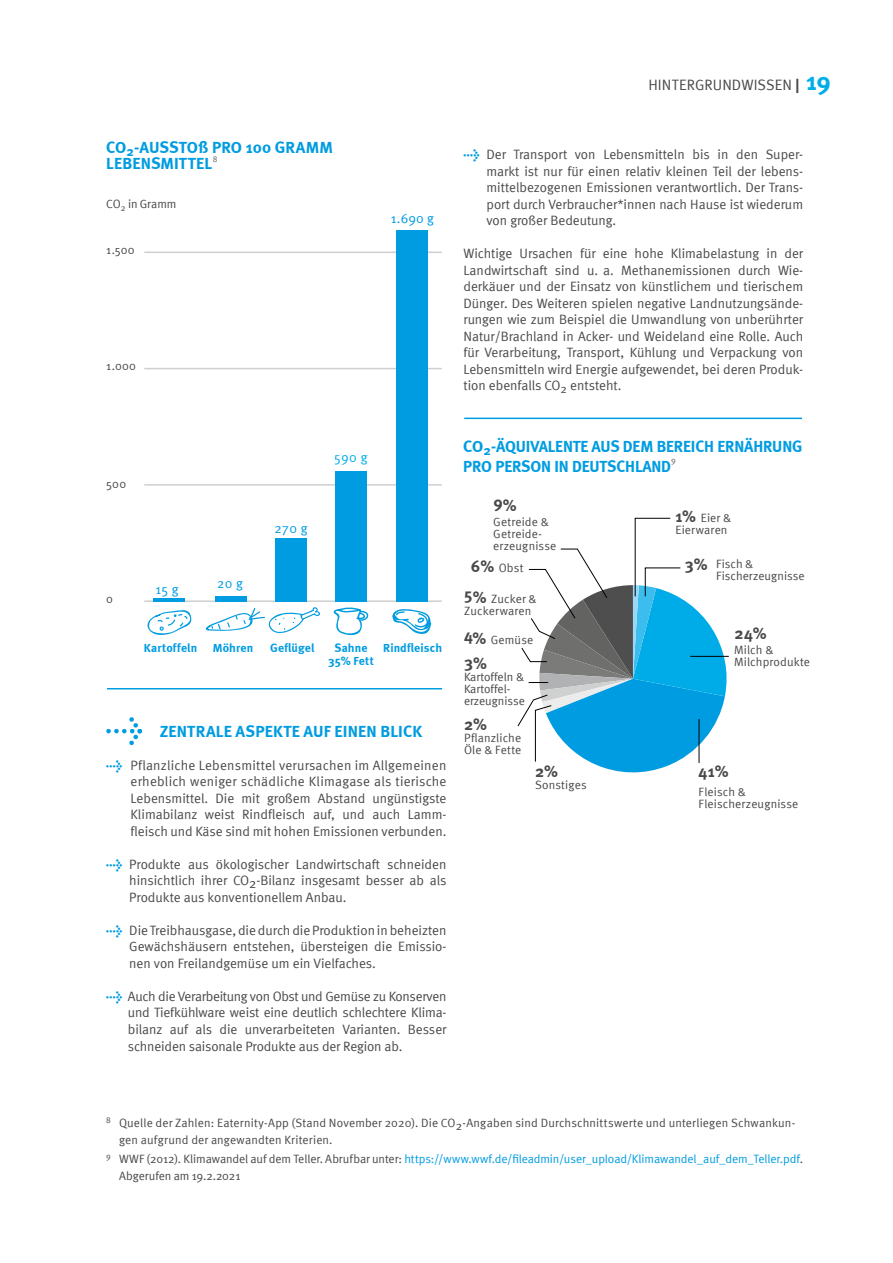
<style>
.page{position:relative;width:893px;height:1263px;background:#fff}
.page>*{position:absolute;margin:0;border:0;box-sizing:border-box;transform-origin:0 0}
.t1{font:700 16.5px/16.5px "Meta";letter-spacing:-.01em;color:#009ce1}
.t2{font:700 16.5px "Meta";color:#494948}
.t3{font:15px "Meta Normal";letter-spacing:.005em;color:#494948}
.t4{font:13.5px/16.5px "Meta Normal";color:#494948;text-align:justify}
.t5{font:13.5px "Meta Normal";letter-spacing:.02em;color:#009ce1}
.t6{font:13.5px "Meta Normal";color:#00aee9}
.t7{font:12px/12px "Meta Normal";letter-spacing:.01em;color:#494948}
.t8{font:12px/16.5px "Meta Normal";letter-spacing:-.01em;color:#009ce1}
.t9{font:700 12px/13.5px "Meta";letter-spacing:.015em;color:#009ce1;text-align:center}
.t10{font:12px "Meta Normal";letter-spacing:-.015em;color:#494948}
.t11{font:8.25px "Meta Normal";color:#5f5f5e}
.s1{font-family:"Meta";font-weight:700}
.s2{font-family:"Meta";font-weight:700;font-size:25.5px;color:#00aee9}
.s3{font-family:"Meta Bold Expert";color:#009ce1}
.s4{font-family:"Meta";font-weight:700;font-size:16.5px}
.s5{color:#494948}
</style>
<div class="page">
<svg style="left:106px;top:717px;width:36px;height:28px"></svg>
<hr style="left:107px;top:688px;width:335px;height:1px;background:#009ce1">
<hr style="left:144px;top:600px;width:298px;height:2px;background:#cfcfcf">
<hr style="left:144px;top:484px;width:298px;height:2px;background:#cfcfcf">
<hr style="left:144px;top:252px;width:298px;height:1px;background:#cfcfcf">
<hr style="left:144px;top:368px;width:298px;height:1px;background:#cfcfcf">
<hr style="left:154px;top:598px;width:31px;height:4px;background:#009ce1">
<svg style="left:147px;top:610px;width:45px;height:25px"></svg>
<div style="left:215px;top:596px;width:31px;height:6px;background:#009ce1"></div>
<div style="left:396px;top:230px;width:32px;height:372px;background:#009ce1"></div>
<svg style="left:392px;top:609px;width:39px;height:25px"></svg>
<div style="left:275px;top:539px;width:32px;height:63px;background:#009ce1"></div>
<svg style="left:206px;top:607px;width:114px;height:27px"></svg>
<div style="left:335px;top:471px;width:32px;height:131px;background:#009ce1"></div>
<svg style="left:333px;top:607px;width:35px;height:29px"></svg>
<hr style="left:464px;top:418px;width:338px;height:1px;background:#009ce1">
<svg style="left:517px;top:517px;width:212px;height:256px"></svg>
<p class="t3" style="left:648px;top:76px;width:184px">HINTERGRUNDWISSEN <span class="s1">|</span> <span class="s2">19</span></p>
<p class="t1" style="left:106px;top:139px;width:228px">CO<sub>2</sub>-AUSSTOß PRO 100 GRAMM<br>LEBENSMITTEL</p>
<p class="t11" style="left:213px;top:154px;width:6px">8</p>
<p class="t10" style="left:106px;top:197px;width:72px">CO<sub>2</sub> in Gramm</p>
<p class="t7" style="left:106px;top:244px;width:30px">1.500</p>
<p class="t7" style="left:106px;top:360px;width:31px">1.000</p>
<p class="t5" style="left:391px;top:211px;width:44px">1.690 g</p>
<p class="t4" style="left:486px;top:146px;width:318px;text-indent:-23px"><span class="s3">l</span> Der Transport von Lebensmitteln bis in den Super&shy;markt ist nur für einen relativ kleinen Teil der lebens&shy;mittelbezogenen Emissionen verantwortlich. Der Trans&shy;port durch Verbraucher*innen nach Hause ist wiederum von großer Bedeutung.</p>
<p class="t4" style="left:463px;top:245px;width:341px">Wichtige Ursachen für eine hohe Klimabelastung in der Landwirtschaft sind u. a. Methanemissionen durch Wie&shy;derkäuer und der Einsatz von künstlichem und tierischem Dünger. Des Weiteren spielen negative Landnutzungsände&shy;rungen wie zum Beispiel die Umwandlung von unberührter Natur/Brachland in Acker- und Weideland eine Rolle. Auch für Verarbeitung, Transport, Kühlung und Verpackung von Lebensmitteln wird Energie aufgewendet, bei deren Produk&shy;tion ebenfalls CO<sub>2</sub> entsteht.</p>
<p class="t7" style="left:106px;top:477px;width:21px">500</p>
<p class="t7" style="left:106px;top:592px;width:8px">0</p>
<p class="t5" style="left:156px;top:581px;width:25px">15 g</p>
<p class="t5" style="left:217px;top:576px;width:27px">20 g</p>
<p class="t5" style="left:274px;top:521px;width:35px">270 g</p>
<p class="t6" style="left:334px;top:450px;width:35px">590 g</p>
<p class="t9" style="left:144px;top:641px;width:55px">Kartoffeln</p>
<p class="t9" style="left:383px;top:641px;width:60px">Rindfleisch</p>
<p class="t9" style="left:270px;top:641px;width:46px">Geflügel</p>
<p class="t9" style="left:213px;top:641px;width:42px">Möhren</p>
<p class="t9" style="left:328px;top:641px;width:47px">Sahne<br>35% Fett</p>
<p class="t1" style="left:160px;top:723px;width:264px">ZENTRALE ASPEKTE AUF EINEN BLICK</p>
<p class="t4" style="left:131px;top:757px;width:317px;text-indent:-24px"><span class="s3">l</span> Pflanzliche Lebensmittel verursachen im Allgemeinen erheblich weniger schädliche Klimagase als tierische Lebensmittel. Die mit großem Abstand ungünstigste Klimabilanz weist Rindfleisch auf, und auch Lamm&shy;fleisch und Käse sind mit hohen Emissionen verbunden.</p>
<p class="t4" style="left:129px;top:856px;width:319px;text-indent:-23px"><span class="s3">l</span> Produkte aus ökologischer Landwirtschaft schneiden hinsichtlich ihrer CO2-Bilanz insgesamt besser ab als Produkte aus konventionellem Anbau.</p>
<p class="t4" style="left:129px;top:922px;width:319px;text-indent:-23px"><span class="s3">l</span> Die Treibhausgase, die durch die Produktion in beheizten Gewächshäusern entstehen, übersteigen die Emissio&shy;nen von Freilandgemüse um ein Vielfaches.</p>
<p class="t4" style="left:128px;top:988px;width:320px;text-indent:-22px"><span class="s3">l</span> Auch die Verarbeitung von Obst und Gemüse zu Konserven und Tiefkühlware weist eine deutlich schlechtere Klima&shy;bilanz auf als die unverarbeiteten Varianten. Besser schneiden saisonale Produkte aus der Region ab.</p>
<p class="t1" style="left:463px;top:437px;width:341px;line-height:19.5px">CO<sub>2</sub>-ÄQUIVALENTE AUS DEM BEREICH ERNÄHRUNG<br>PRO PERSON IN DEUTSCHLAND</p>
<p class="t11" style="left:671px;top:455px;width:6px">9</p>
<p class="t2" style="left:494px;top:494px;width:25px">9%</p>
<p class="t7" style="left:493px;top:515px;width:57px">Getreide &amp;</p>
<p class="t7" style="left:493px;top:527px;width:50px">Getreide-</p>
<p class="t7" style="left:493px;top:539px;width:65px">erzeugnisse</p>
<p class="t7" style="left:675px;top:511px;width:57px"><span class="s4">1%</span> Eier &amp;</p>
<p class="t7" style="left:675px;top:523px;width:54px">Eierwaren</p>
<p class="t7" style="left:471px;top:562px;width:54px"><span class="s4">6%</span> Obst</p>
<p class="t2" style="left:685px;top:554px;width:24px">3%</p>
<p class="t7" style="left:716px;top:558px;width:90px">Fisch &amp;<br>Fischerzeugnisse</p>
<p class="t7" style="left:464px;top:593px;width:74px"><sup>5</sup><span class="s4">%</span> Zucker &amp;</p>
<p class="t7" style="left:464px;top:605px;width:69px">Zuckerwaren</p>
<p class="t7" style="left:464px;top:634px;width:71px"><sup>4</sup><span class="s4">%</span> Gemüse</p>
<p class="t2" style="left:464px;top:653px;width:24px">3%</p>
<p class="t7" style="left:464px;top:671px;width:62px">Kartoffeln &amp;<br>Kartoffel&shy;erzeugnisse</p>
<p class="t2" style="left:464px;top:714px;width:25px">2%</p>
<p class="t7" style="left:464px;top:731px;width:59px">Pflanzliche</p>
<p class="t7" style="left:464px;top:743px;width:59px">Öle &amp; Fette</p>
<p class="t2" style="left:535px;top:762px;width:25px">2%</p>
<p class="t7" style="left:535px;top:779px;width:53px">Sonstiges</p>
<p class="t2" style="left:734px;top:623px;width:34px">24%</p>
<p class="t7" style="left:734px;top:643px;width:41px">Milch &amp;</p>
<p class="t7" style="left:734px;top:655px;width:77px">Milchprodukte</p>
<p class="t2" style="left:699px;top:762px;width:31px">41%</p>
<p class="t7" style="left:699px;top:785px;width:49px">Fleisch &amp;</p>
<p class="t7" style="left:699px;top:797px;width:101px">Fleischerzeugnisse</p>
<p class="t7" style="left:119px;top:1115px;width:678px;line-height:16.5px;text-indent:-13px"><sup>8</sup> Quelle der Zahlen: Eaternity-App (Stand November 2020). Die CO2-Angaben sind Durchschnittswerte und unterliegen Schwankun&shy;gen aufgrund der angewandten Kriterien.</p>
<p class="t8" style="left:119px;top:1151px;width:685px;text-indent:-13px"><sup>9</sup> <span class="s5">WWF (2012). Klimawandel auf dem Teller. Abrufbar unter:</span> https://www.wwf.de/fileadmin/user_upload/Klimawandel_auf_dem_Teller.pdf<span class="s5">.<br>Abgerufen am 19.2.2021</span></p>
</div>
